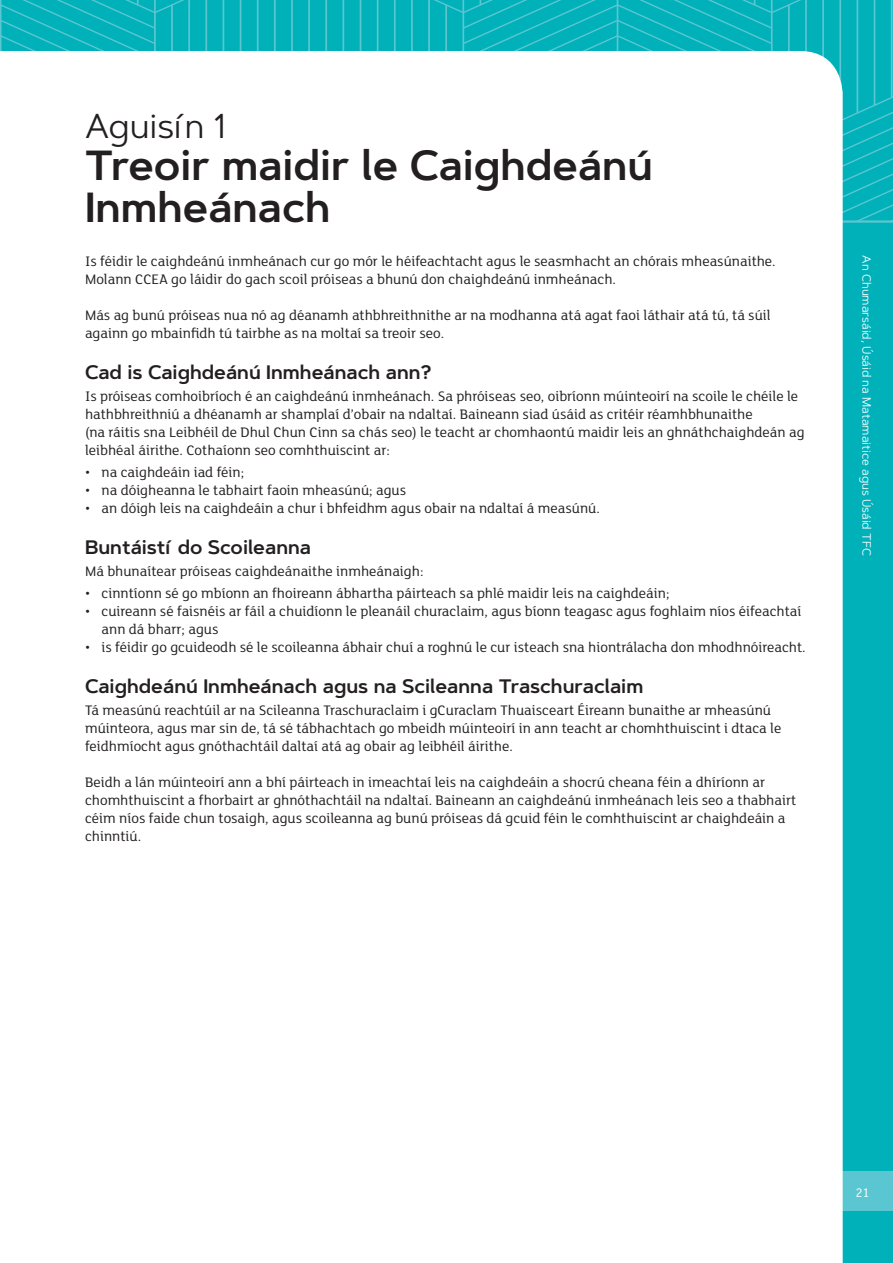
<style>
.page{position:relative;width:893px;height:1263px;background:#00b1ba}
.page>*{position:absolute;margin:0;border:0;box-sizing:border-box;transform-origin:0 0}
.t1{font:600 42px/42px "Artegra Sans";color:#231f20}
.t2{font:34.5px "Artegra Sans";color:#231f20}
._1_1_tabbed{font:600 19.5px "Artegra Sans";color:#231f20}
.Body_Copy{font:15px/18px "FS Lola";color:#231f20}
.body_bullets{font:15px/18px "FS Lola";color:#231f20}
.Pre_Bullet_line{font:15px "FS Lola";color:#231f20}
.t3{font:13.5px "FS Lola";color:#fff}
.t4{font:12px "Artegra Sans";color:#fff}
</style>
<div class="page">
<div style="left:0;top:1171px;width:893px;height:40px;background:#5ac6d1"></div>
<svg style="left:0;top:0;width:893px;height:220px"></svg>
<hr style="left:0;top:220px;width:893px;height:3px;background:#5ac6d1">
<div style="left:0;top:51px;width:843px;height:1212px;background:#fff"></div>
<p class="t2" style="left:85px;top:102px;width:142px">Aguisín 1</p>
<p class="t1" style="left:85px;top:144px;width:569px">Treoir maidir le Caighdeánú<br>Inmheánach</p>
<p class="Body_Copy" style="left:85px;top:252px;width:692px">Is féidir le caighdeánú inmheánach cur go mór le héifeachtacht agus le seasmhacht an chórais mheasúnaithe.<br>Molann CCEA go láidir do gach scoil próiseas a bhunú don chaighdeánú inmheánach.</p>
<p class="Body_Copy" style="left:85px;top:306px;width:687px">Más ag bunú próiseas nua nó ag déanamh athbhreithnithe ar na modhanna atá agat faoi láthair atá tú, tá súil againn go mbainfidh tú tairbhe as na moltaí sa treoir seo.</p>
<p class="_1_1_tabbed" style="left:85px;top:358px;width:348px">Cad is Caighdeánú Inmheánach ann?</p>
<p class="Body_Copy" style="left:85px;top:387px;width:715px">Is próiseas comhoibríoch é an caighdeánú inmheánach. Sa phróiseas seo, oibríonn múinteoirí na scoile le chéile le hathbhreithniú a dhéanamh ar shamplaí d’obair na ndaltaí. Baineann siad úsáid as critéir réamhbhunaithe</p>
<p class="Body_Copy" style="left:85px;top:423px;width:721px">(na ráitis sna Leibhéil de Dhul Chun Cinn sa chás seo) le teacht ar chomhaontú maidir leis an ghnáthchaighdeán ag leibhéal áirithe. Cothaíonn seo comhthuiscint ar:</p>
<p class="body_bullets" style="left:85px;top:463px;width:161px">• na caighdeáin iad féin;</p>
<p class="body_bullets" style="left:85px;top:481px;width:323px">• na dóigheanna le tabhairt faoin mheasúnú; agus</p>
<p class="body_bullets" style="left:85px;top:499px;width:516px">• an dóigh leis na caighdeáin a chur i bhfeidhm agus obair na ndaltaí á measúnú.</p>
<p class="_1_1_tabbed" style="left:85px;top:533px;width:228px">Buntáistí do Scoileanna</p>
<p class="Pre_Bullet_line" style="left:85px;top:561px;width:340px">Má bhunaítear próiseas caighdeánaithe inmheánaigh:</p>
<p class="body_bullets" style="left:85px;top:584px;width:586px">• cinntíonn sé go mbíonn an fhoireann ábhartha páirteach sa phlé maidir leis na caighdeáin;</p>
<p class="body_bullets" style="left:102px;top:602px;width:701px;text-indent:-16px">• cuireann sé faisnéis ar fáil a chuidíonn le pleanáil churaclaim, agus bíonn teagasc agus foghlaim níos éifeachtaí ann dá bharr; agus</p>
<p class="body_bullets" style="left:85px;top:638px;width:722px">• is féidir go gcuideodh sé le scoileanna ábhair chuí a roghnú le cur isteach sna hiontrálacha don mhodhnóireacht.</p>
<p class="_1_1_tabbed" style="left:85px;top:672px;width:560px">Caighdeánú Inmheánach agus na Scileanna Traschuraclaim</p>
<p class="Body_Copy" style="left:85px;top:701px;width:698px">Tá measúnú reachtúil ar na Scileanna Traschuraclaim i gCuraclam Thuaisceart Éireann bunaithe ar mheasúnú múinteora, agus mar sin de, tá sé tábhachtach go mbeidh múinteoirí in ann teacht ar chomhthuiscint i dtaca le feidhmíocht agus gnóthachtáil daltaí atá ag obair ag leibhéil áirithe.</p>
<p class="Body_Copy" style="left:85px;top:773px;width:713px">Beidh a lán múinteoirí ann a bhí páirteach in imeachtaí leis na caighdeáin a shocrú cheana féin a dhíríonn ar chomhthuiscint a fhorbairt ar ghnóthachtáil na ndaltaí. Baineann an caighdeánú inmheánach leis seo a thabhairt céim níos faide chun tosaigh, agus scoileanna ag bunú próiseas dá gcuid féin le comhthuiscint ar chaighdeáin a chinntiú.</p>
<p class="t4" style="left:875px;top:255px;width:302px;rotate:90deg">An Chumarsáid, Úsáid na Matamaitice agus Úsáid TFC</p>
<p class="t3" style="left:855px;top:1184px;width:16px">21</p>
</div>
